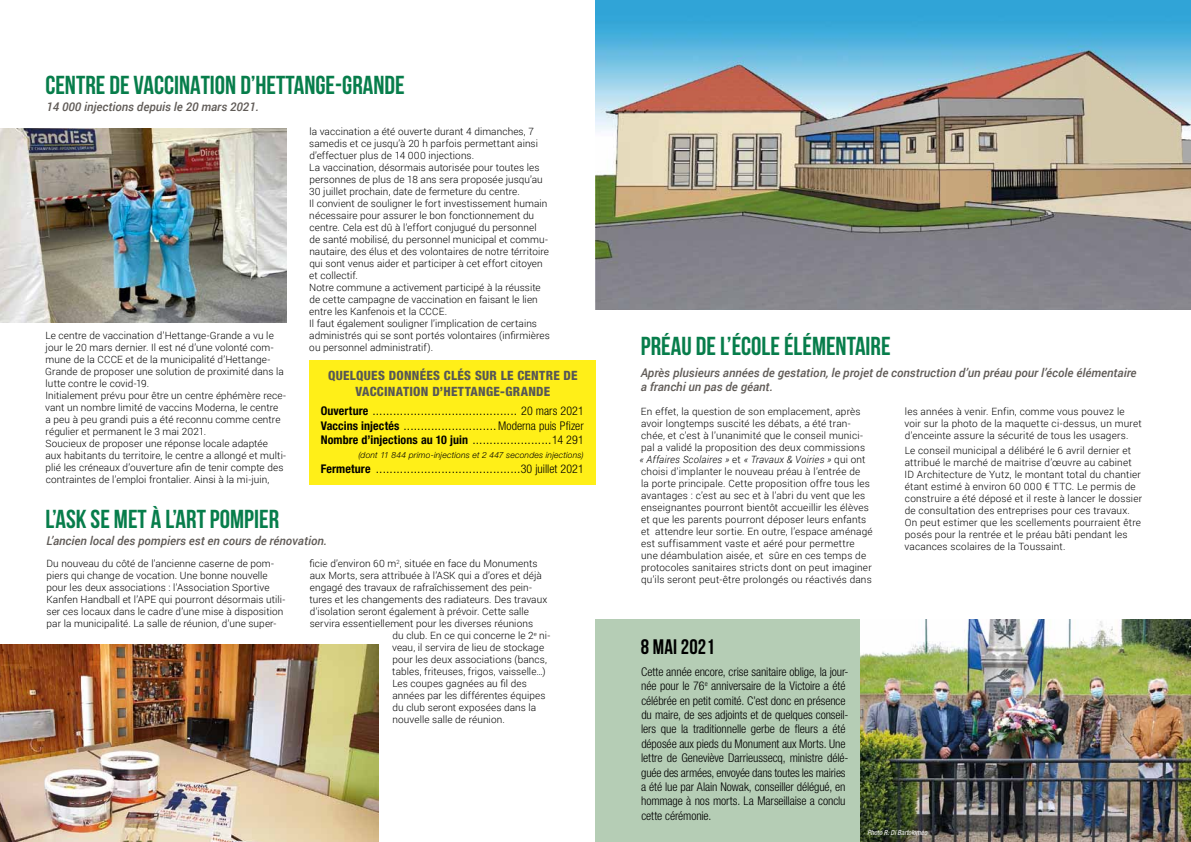
<style>
.page{position:relative;width:1191px;height:842px;background:#fff}
.page>*{position:absolute;margin:0;border:0;box-sizing:border-box;transform-origin:0 0}
.t1{font:700 26px "Bebas Neue";color:#077d4b}
.t2{font:700 21px "Bebas Neue";color:#000}
.t3{font:800 condensed 12.8px/15.2px "Helvetica Neue LT Std";letter-spacing:.02em;color:#575756;text-align:center}
.t4{font:300 condensed 12px/14.4px "Helvetica Neue LT Std";letter-spacing:-.01em;color:#000}
.t5{font:300 12px/14.4px "Helvetica Neue LT Std";color:#000;text-align:justify}
.t6{font:italic 500 12px/14px "Roboto";color:#615c58}
.t7{font:300 10px/12px "Roboto";letter-spacing:.01em;color:#000}
.t8{font:italic 300 8.6px "Helvetica Neue LT Std";letter-spacing:.02em;color:#000}
.t9{font:italic condensed 7px "Helvetica Neue LT Std";color:#fff}
.s1{font-weight:700;font-stretch:condensed}
.s2{font-stretch:condensed}
.s3{font-style:italic}
</style>
<div class="page">
<img style="left:0;top:645px;width:378px;height:197px">
<img style="left:0;top:128px;width:286px;height:195px">
<img style="left:595px;top:0;width:596px;height:309px">
<div style="left:309px;top:361px;width:286px;height:124px;background:#ffef18"></div>
<div style="left:595px;top:619px;width:274px;height:223px;background:#b5cdb5"></div>
<img style="left:860px;top:619px;width:331px;height:223px">
<h1 class="t1" style="left:45px;top:71px;width:361px">CENTRE DE VACCINATION D’HETTANGE-GRANDE</h1>
<p class="t6" style="left:46px;top:100px;width:214px">14 000 injections depuis le 20 mars 2021.</p>
<p class="t7" style="left:45px;top:329px;width:242px">Le centre de vaccination d’Hettange-Grande a vu le jour le 20 mars dernier. Il est né d’une volonté com&shy;mune de la CCCE et de la municipalité d’Hettange-Grande de proposer une solution de proximité dans la lutte contre le covid-19.<br>Initialement prévu pour être un centre éphémère rece&shy;vant un nombre limité de vaccins Moderna, le centre a peu à peu grandi puis a été reconnu comme centre régulier et permanent le 3 mai 2021.<br>Soucieux de proposer une réponse locale adaptée aux habitants du territoire, le centre a allongé et multi&shy;plié les créneaux d’ouverture afin de tenir compte des contraintes de l’emploi frontalier. Ainsi à la mi-juin,</p>
<p class="t7" style="left:309px;top:125px;width:242px">la vaccination a été ouverte durant 4 dimanches, 7 samedis et ce jusqu’à 20 h parfois permettant ainsi d’effectuer plus de 14 000 injections.<br>La vaccination, désormais autorisée pour toutes les personnes de plus de 18 ans sera proposée jusqu’au 30 juillet prochain, date de fermeture du centre.<br>Il convient de souligner le fort investissement humain nécessaire pour assurer le bon fonctionnement du centre. Cela est dû à l’effort conjugué du personnel<br>de santé mobilisé, du personnel municipal et commu&shy;nautaire, des élus et des volontaires de notre térritoire qui sont venus aider et participer à cet effort citoyen et collectif.<br>Notre commune a activement participé à la réussite de cette campagne de vaccination en faisant le lien entre les Kanfenois et la CCCE.<br>Il faut également souligner l’implication de certains administrés qui se sont portés volontaires (infirmières ou personnel administratif).</p>
<p class="t3" style="left:328px;top:368px;width:251px">QUELQUES DONNÉES CLÉS SUR LE CENTRE DE<br>VACCINATION D’HETTANGE-GRANDE</p>
<p class="t5" style="left:321px;top:404px;width:265px"><span class="s1">Ouverture</span> .......................................... <span class="s2">20 mars 2021<br></span><span class="s1">Vaccins injectés</span> ...........................<span class="s2">Moderna puis Pfizer </span><span class="s1">Nombre d’injections au 10 juin</span> .......................<span class="s2">14 291</span></p>
<p class="t8" style="left:358px;top:450px;width:227px">(dont 11 844 primo-injections et 2 447 secondes injections)</p>
<p class="t5" style="left:321px;top:461px;width:265px"><span class="s1">Fermeture</span> ..........................................<span class="s2">30 juillet 2021</span></p>
<h1 class="t1" style="left:45px;top:504px;width:235px">L’ASK SE MET À L’ART POMPIER</h1>
<p class="t7" style="left:46px;top:557px;width:240px">Du nouveau du côté de l’ancienne caserne de pom&shy;piers qui change de vocation. Une bonne nouvelle pour les deux associations : l’Association Sportive Kanfen Handball et l’APE qui pourront désormais utili&shy;ser ces locaux dans le cadre d’une mise à disposition par la municipalité. La salle de réunion, d’une super-</p>
<p class="t7" style="left:309px;top:557px;width:230px">ficie d’environ 60 m<sup>2</sup>, située en face du Monuments</p>
<p class="t6" style="left:46px;top:534px;width:282px">L’ancien local des pompiers est en cours de rénovation.</p>
<p class="t7" style="left:310px;top:569px;width:234px">aux Morts, sera attribuée à l’ASK qui a d’ores et déjà</p>
<p class="t7" style="left:310px;top:581px;width:224px">engagé des travaux de rafraîchissement des pein-</p>
<p class="t7" style="left:309px;top:593px;width:239px">tures et les changements des radiateurs. Des travaux</p>
<p class="t7" style="left:310px;top:605px;width:221px">d’isolation seront également à prévoir. Cette salle</p>
<p class="t7" style="left:310px;top:617px;width:225px">servira essentiellement pour les diverses réunions</p>
<p class="t7" style="left:392px;top:629px;width:159px">du club. En ce qui concerne le 2<sup>e</sup> ni-</p>
<p class="t7" style="left:392px;top:641px;width:154px">veau, il servira de lieu de stockage</p>
<p class="t7" style="left:392px;top:653px;width:156px">pour les deux associations (bancs,</p>
<p class="t7" style="left:392px;top:665px;width:155px">tables, friteuses, frigos, vaisselle…)</p>
<p class="t7" style="left:392px;top:677px;width:136px">Les coupes gagnées au fil des</p>
<p class="t7" style="left:392px;top:689px;width:155px">années par les différentes équipes</p>
<p class="t7" style="left:392px;top:701px;width:145px">du club seront exposées dans la</p>
<p class="t7" style="left:392px;top:713px;width:114px">nouvelle salle de réunion.</p>
<h1 class="t1" style="left:641px;top:332px;width:251px">PRÉAU DE L’ÉCOLE ÉLÉMENTAIRE</h1>
<p class="t6" style="left:641px;top:365px;width:497px">Après plusieurs années de gestation, le projet de construction d’un préau pour l’école élémentaire a franchi un pas de géant.</p>
<p class="t7" style="left:639px;top:405px;width:234px">En effet, la question de son emplacement, après avoir longtemps suscité les débats, a été tran&shy;chée, et c’est à l’unanimité que le conseil munici&shy;pal a validé la proposition des deux commissions<br><span class="s3">« Affaires Scolaires »</span> et <span class="s3">« Travaux &amp; Voiries »</span> qui ont choisi d’implanter le nouveau préau à l’entrée de<br>la porte principale. Cette proposition offre tous les avantages : c’est au sec et à l’abri du vent que les enseignantes pourront bientôt accueillir les élèves et que les parents pourront déposer leurs enfants et attendre leur sortie. En outre, l’espace aménagé est suffisamment vaste et aéré pour permettre<br>une déambulation aisée, et sûre en ces temps de protocoles sanitaires stricts dont on peut imaginer qu’ils seront peut-être prolongés ou réactivés dans</p>
<p class="t7" style="left:904px;top:405px;width:239px">les années à venir. Enfin, comme vous pouvez le voir sur la photo de la maquette ci-dessus, un muret d’enceinte assure la sécurité de tous les usagers.</p>
<p class="t7" style="left:904px;top:444px;width:239px">Le conseil municipal a délibéré le 6 avril dernier et attribué le marché de maitrise d’œuvre au cabinet ID Architecture de Yutz, le montant total du chantier étant estimé à environ 60 000 € TTC. Le permis de construire a été déposé et il reste à lancer le dossier de consultation des entreprises pour ces travaux.<br>On peut estimer que les scellements pourraient être posés pour la rentrée et le préau bâti pendant les vacances scolaires de la Toussaint.</p>
<h2 class="t2" style="left:641px;top:635px;width:75px">8 mai 2021</h2>
<p class="t4" style="left:641px;top:664px;width:209px">Cette année encore, crise sanitaire oblige, la jour&shy;née pour le 76<sup>e</sup> anniversaire de la Victoire a été célébrée en petit comité. C’est donc en présence du maire, de ses adjoints et de quelques conseil&shy;lers que la traditionnelle gerbe de fleurs a été déposée aux pieds du Monument aux Morts. Une lettre de Geneviève Darrieussecq, ministre délé&shy;guée des armées, envoyée dans toutes les mairies a été lue par Alain Nowak, conseiller délégué, en hommage à nos morts. La Marseillaise a conclu cette cérémonie.</p>
<p class="t9" style="left:867px;top:828px;width:61px">Photo R. Di Bartoloméo</p>
</div>
